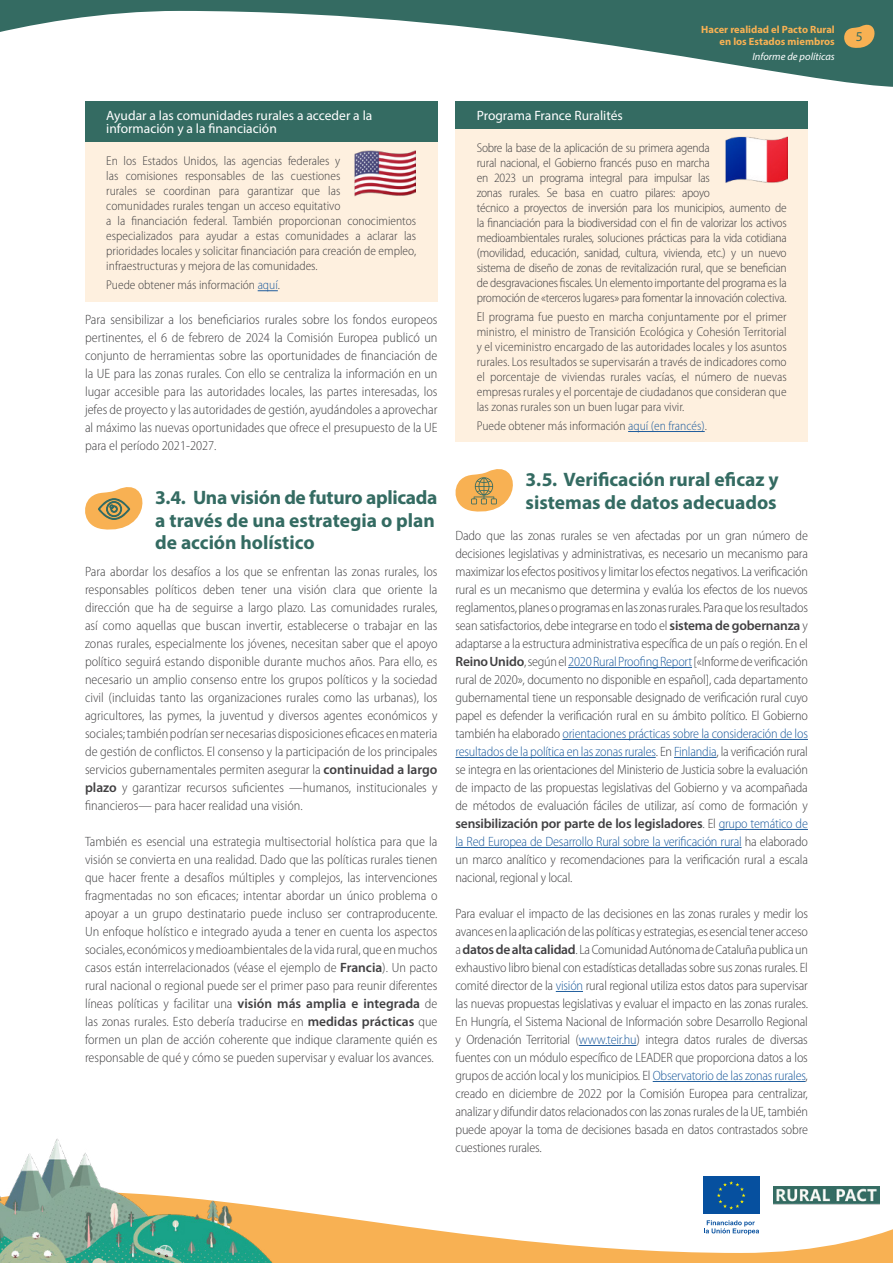
<style>
.page{position:relative;width:893px;height:1263px;background:#fff}
.page>*{position:absolute;margin:0;border:0;box-sizing:border-box;transform-origin:0 0}
.Title_02{font:700 19.5px/22.5px "Myriad Pro";letter-spacing:-.005em;color:#346b62}
.Body_text{font:300 semi-condensed 13.5px/18px "Myriad Pro";color:#414042;text-align:justify}
.Title_Box{font:13.5px/13.5px "Myriad Pro";color:#fff}
.t1{font:13.5px "Myriad Pro";color:#346b62}
.Text_Box{font:300 semi-condensed 12.75px/15px "Myriad Pro";letter-spacing:-.02em;color:#414042}
.Text_Box-2{font:300 semi-condensed 12.75px/15px "Myriad Pro";color:#414042}
.t2{font:700 10.5px/12px "Myriad Pro";color:#f8b153;text-align:right}
.t3{font:italic 10.5px "Myriad Pro";color:#fff}
.s1{color:#215e9e}
.s2{font-weight:600;font-stretch:normal}
</style>
<div class="page">
<svg style="left:0;top:0;width:893px;height:87px"></svg>
<svg style="left:842px;top:17px;width:38px;height:34px"></svg>
<svg style="left:357px;top:1186px;width:536px;height:77px"></svg>
<img style="left:0;top:1138px;width:357px;height:125px">
<div style="left:702px;top:1175px;width:59px;height:40px;background:#fff"></div>
<div style="left:703px;top:1176px;width:57px;height:38px;background:#06509f"></div>
<svg style="left:717px;top:1181px;width:28px;height:28px"></svg>
<svg style="left:704px;top:1220px;width:55px;height:15px"></svg>
<img style="left:774px;top:1187px;width:105px;height:18px">
<div style="left:85px;top:101px;width:352px;height:42px;background:#346b62"></div>
<div style="left:85px;top:143px;width:352px;height:139px;background:#fef0df"></div>
<div style="left:85px;top:267px;width:352px;height:34px;background:#fef0df"></div>
<svg style="left:258px;top:290px;width:20px;height:1px"></svg>
<svg style="left:85px;top:487px;width:57px;height:43px"></svg>
<div style="left:455px;top:101px;width:353px;height:28px;background:#346b62"></div>
<div style="left:455px;top:129px;width:353px;height:184px;background:#fef0df"></div>
<div style="left:455px;top:299px;width:353px;height:124px;background:#fef0df"></div>
<div style="left:455px;top:408px;width:353px;height:34px;background:#fef0df"></div>
<hr style="left:628px;top:431px;width:77px;height:1px;background:#215e9e">
<hr style="left:568px;top:667px;width:124px;height:1px;background:#215e9e">
<hr style="left:562px;top:739px;width:246px;height:1px;background:#215e9e">
<hr style="left:455px;top:757px;width:201px;height:1px;background:#215e9e">
<hr style="left:674px;top:757px;width:42px;height:1px;background:#215e9e">
<hr style="left:719px;top:829px;width:89px;height:1px;background:#215e9e">
<hr style="left:455px;top:847px;width:287px;height:1px;background:#215e9e">
<svg style="left:556px;top:991px;width:27px;height:1px"></svg>
<hr style="left:579px;top:1045px;width:57px;height:1px;background:#215e9e">
<hr style="left:653px;top:1081px;width:153px;height:1px;background:#215e9e">
<svg style="left:455px;top:469px;width:58px;height:43px"></svg>
<img style="left:354px;top:142px;width:61px;height:55px">
<img style="left:726px;top:136px;width:61px;height:47px">
<p class="t2" style="left:701px;top:23px;width:135px">Hacer realidad el Pacto Rural en los Estados miembros</p>
<p class="t3" style="left:752px;top:50px;width:84px">Informe de políticas</p>
<p class="Title_Box" style="left:106px;top:108px;width:268px">Ayudar a las comunidades rurales a acceder a la información y a la financiación</p>
<p class="Text_Box-2" style="left:106px;top:154px;width:311px">En los Estados Unidos, las agencias federales y<br>las comisiones responsables de las cuestiones<br>rurales se coordinan para garantizar que las<br>comunidades rurales tengan un acceso equitativo<br>a la financiación federal. También proporcionan conocimientos especializados para ayudar a estas comunidades a aclarar las prioridades locales y solicitar financiación para creación de empleo, infraestructuras y mejora de las comunidades.</p>
<p class="Text_Box-2" style="left:106px;top:278px;width:175px">Puede obtener más información <span class="s1">aquí</span>.</p>
<p class="Body_text" style="left:85px;top:311px;width:354px">Para sensibilizar a los beneficiarios rurales sobre los fondos europeos pertinentes, el 6 de febrero de 2024 la Comisión Europea publicó un conjunto de herramientas sobre las oportunidades de financiación de la UE para las zonas rurales. Con ello se centraliza la información en un lugar accesible para las autoridades locales, las partes interesadas, los jefes de proyecto y las autoridades de gestión, ayudándoles a aprovechar al máximo las nuevas oportunidades que ofrece el presupuesto de la UE para el período 2021-2027.</p>
<h2 class="Title_02" style="left:155px;top:486px;width:284px">3.4. Una visión de futuro aplicada a través de una estrategia o plan de acción holístico</h2>
<p class="Body_text" style="left:85px;top:563px;width:354px">Para abordar los desafíos a los que se enfrentan las zonas rurales, los responsables políticos deben tener una visión clara que oriente la dirección que ha de seguirse a largo plazo. Las comunidades rurales, así como aquellas que buscan invertir, establecerse o trabajar en las zonas rurales, especialmente los jóvenes, necesitan saber que el apoyo político seguirá estando disponible durante muchos años. Para ello, es necesario un amplio consenso entre los grupos políticos y la sociedad civil (incluidas tanto las organizaciones rurales como las urbanas), los agricultores, las pymes, la juventud y diversos agentes económicos y sociales; también podrían ser necesarias disposiciones eficaces en materia de gestión de conflictos. El consenso y la participación de los principales servicios gubernamentales permiten asegurar la <span class="s2">continuidad a largo plazo</span> y garantizar recursos suficientes —humanos, institucionales y financieros— para hacer realidad una visión.</p>
<p class="Body_text" style="left:85px;top:833px;width:354px">También es esencial una estrategia multisectorial holística para que la visión se convierta en una realidad. Dado que las políticas rurales tienen que hacer frente a desafíos múltiples y complejos, las intervenciones fragmentadas no son eficaces; intentar abordar un único problema o apoyar a un grupo destinatario puede incluso ser contraproducente.<br>Un enfoque holístico e integrado ayuda a tener en cuenta los aspectos sociales, económicos y medioambientales de la vida rural, que en muchos casos están interrelacionados (véase el ejemplo de <span class="s2">Francia</span>). Un pacto rural nacional o regional puede ser el primer paso para reunir diferentes líneas políticas y facilitar una <span class="s2">visión más amplia e integrada</span> de las zonas rurales. Esto debería traducirse en <span class="s2">medidas prácticas</span> que formen un plan de acción coherente que indique claramente quién es responsable de qué y cómo se pueden supervisar y evaluar los avances.</p>
<p class="Title_Box" style="left:477px;top:108px;width:148px">Programa France Ruralités</p>
<p class="Text_Box" style="left:477px;top:140px;width:311px">Sobre la base de la aplicación de su primera agenda<br>rural nacional, el Gobierno francés puso en marcha<br>en 2023 un programa integral para impulsar las<br>zonas rurales. Se basa en cuatro pilares: apoyo<br>técnico a proyectos de inversión para los municipios, aumento de la financiación para la biodiversidad con el fin de valorizar los activos medioambientales rurales, soluciones prácticas para la vida cotidiana (movilidad, educación, sanidad, cultura, vivienda, etc.) y un nuevo sistema de diseño de zonas de revitalización rural, que se benefician de desgravaciones fiscales. Un elemento importante del programa es la promoción de «terceros lugares» para fomentar la innovación colectiva.</p>
<p class="Text_Box" style="left:477px;top:309px;width:311px;text-align:justify">El programa fue puesto en marcha conjuntamente por el primer ministro, el ministro de Transición Ecológica y Cohesión Territorial y el viceministro encargado de las autoridades locales y los asuntos rurales. Los resultados se supervisarán a través de indicadores como el porcentaje de viviendas rurales vacías, el número de nuevas empresas rurales y el porcentaje de ciudadanos que consideran que las zonas rurales son un buen lugar para vivir.</p>
<p class="Text_Box-2" style="left:477px;top:419px;width:232px">Puede obtener más información <span class="s1">aquí (en francés)</span>.</p>
<h2 class="Title_02" style="left:526px;top:468px;width:255px">3.5. Verificación rural eficaz y sistemas de datos adecuados</h2>
<p class="Body_text" style="left:455px;top:527px;width:354px">Dado que las zonas rurales se ven afectadas por un gran número de decisiones legislativas y administrativas, es necesario un mecanismo para maximizar los efectos positivos y limitar los efectos negativos. La verificación rural es un mecanismo que determina y evalúa los efectos de los nuevos reglamentos, planes o programas en las zonas rurales. Para que los resultados sean satisfactorios, debe integrarse en todo el <span class="s2">sistema de gobernanza</span> y adaptarse a la estructura administrativa específica de un país o región. En el <span class="s2">Reino Unido</span>, según el <span class="s1">2020 Rural Proofing Report</span> [«Informe de verificación rural de 2020», documento no disponible en español], cada departamento gubernamental tiene un responsable designado de verificación rural cuyo papel es defender la verificación rural en su ámbito político. El Gobierno también ha elaborado <span class="s1">orientaciones prácticas sobre la consideración de los resultados de la política en las zonas rurales</span>. En <span class="s1">Finlandia</span>, la verificación rural se integra en las orientaciones del Ministerio de Justicia sobre la evaluación de impacto de las propuestas legislativas del Gobierno y va acompañada de métodos de evaluación fáciles de utilizar, así como de formación y <span class="s2">sensibilización por parte de los legisladores</span>. El <span class="s1">grupo temático de la Red Europea de Desarrollo Rural sobre la verificación rural</span> ha elaborado un marco analítico y recomendaciones para la verificación rural a escala nacional, regional y local.</p>
<p class="Body_text" style="left:455px;top:905px;width:354px">Para evaluar el impacto de las decisiones en las zonas rurales y medir los avances en la aplicación de las políticas y estrategias, es esencial tener acceso a <span class="s2">datos de alta calidad</span>. La Comunidad Autónoma de Cataluña publica un exhaustivo libro bienal con estadísticas detalladas sobre sus zonas rurales. El comité director de la <span class="s1">visión</span> rural regional utiliza estos datos para supervisar las nuevas propuestas legislativas y evaluar el impacto en las zonas rurales.<br>En Hungría, el Sistema Nacional de Información sobre Desarrollo Regional y Ordenación Territorial (<span class="s1">www.teir.hu</span>) integra datos rurales de diversas fuentes con un módulo específico de LEADER que proporciona datos a los grupos de acción local y los municipios. El <span class="s1">Observatorio de las zonas rurales</span>, creado en diciembre de 2022 por la Comisión Europea para centralizar, analizar y difundir datos relacionados con las zonas rurales de la UE, también puede apoyar la toma de decisiones basada en datos contrastados sobre cuestiones rurales.</p>
<p class="t1" style="left:856px;top:28px;width:8px">5</p>
</div>
